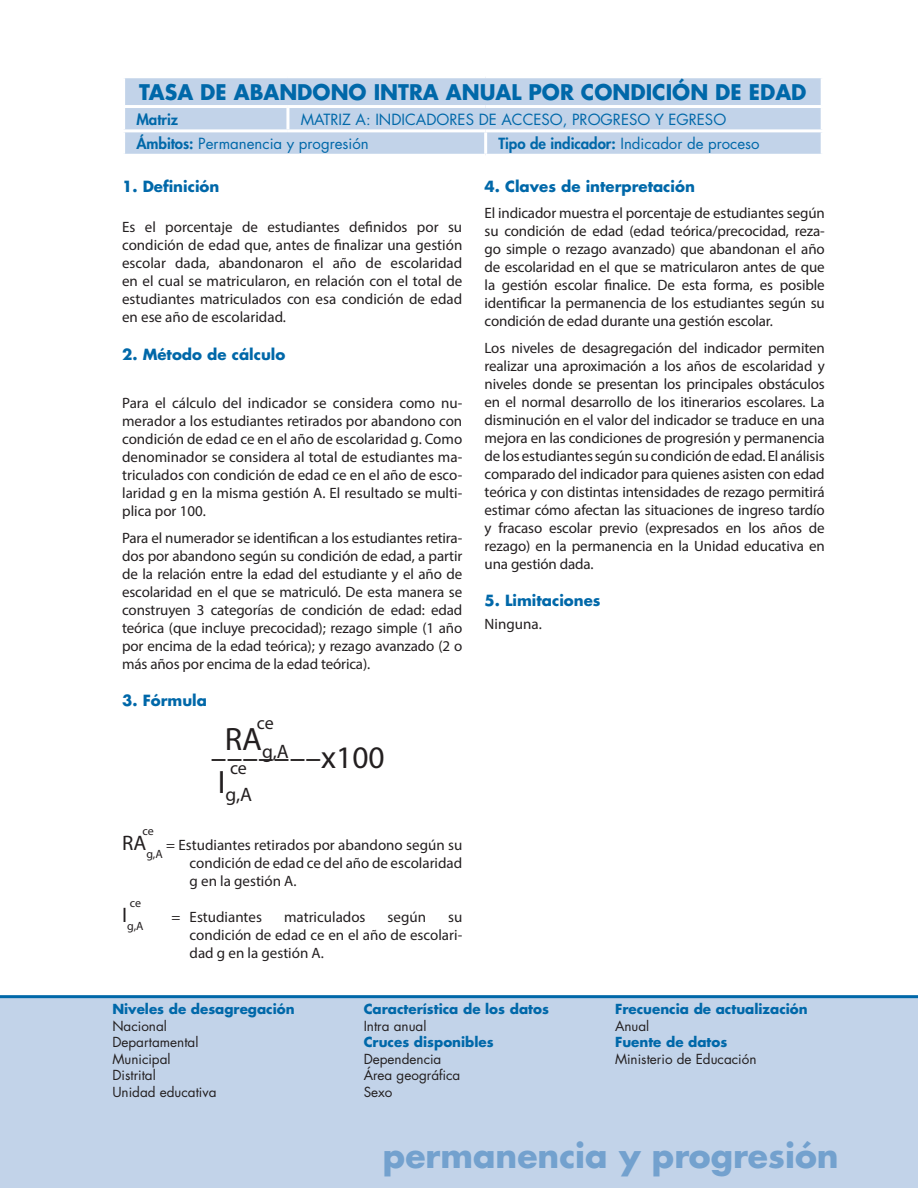
<style>
.page{position:relative;width:918px;height:1188px;background:#fff}
.page>*{position:absolute;margin:0;border:0;box-sizing:border-box;transform-origin:0 0}
.t1{font:700 33px "Futura Std";color:#73a1ce}
.FORMULAS{font:31.5px "Myriad Pro";color:#231f20}
.TITULO{font:700 21px "Futura Std";color:#0068a9}
.FORMULAS-2{font:19.5px "Myriad Pro";color:#231f20}
.FORMULAS-3{font:18px "Myriad Pro";color:#231f20}
.FICHAS_OK{font:15px/18px "Myriad Pro";letter-spacing:-.01em;color:#231f20;text-align:justify}
.Fichas_TABU{font:15px/18px "Myriad Pro";color:#231f20;text-align:justify}
.FICHA_AZUL{font:15px "Futura Std";color:#0068a9}
.SUB_1{font:700 15px "Futura Std";color:#0068a9}
.FICHA_AZUL-2{font:800 15px "Futura Std";color:#0068a9}
.FICHAS{font:13.5px "Futura Std";color:#231f20}
.SUB_1-2{font:700 13.5px/16.5px "Futura Std";color:#0068a9}
.Fichas_TABU-2{font:12px "Myriad Pro";color:#231f20}
.s1{font-weight:800}
.s2{font-size:32.4px}
.s3{font-weight:400;color:#231f20}
</style>
<div class="page">
<div style="left:0;top:998px;width:918px;height:190px;background:#c2d3e9"></div>
<hr style="left:0;top:995px;width:918px;height:3px;background:#0068a9">
<div style="left:125px;top:78px;width:696px;height:76px;background:#c2d3e9"></div>
<hr style="left:122px;top:105px;width:166px;height:3px;background:#fff">
<hr style="left:288px;top:105px;width:198px;height:3px;background:#fff">
<hr style="left:286px;top:108px;width:3px;height:21px;background:#fff">
<hr style="left:486px;top:105px;width:338px;height:3px;background:#fff">
<hr style="left:122px;top:129px;width:166px;height:3px;background:#fff">
<hr style="left:288px;top:129px;width:198px;height:3px;background:#fff">
<hr style="left:486px;top:129px;width:338px;height:3px;background:#fff">
<hr style="left:484px;top:132px;width:3px;height:22px;background:#fff">
<p class="TITULO" style="left:139px;top:78px;width:669px">TASA DE ABANDONO INTRA ANUAL POR CONDICIÓN DE EDAD</p>
<p class="FICHA_AZUL-2" style="left:136px;top:110px;width:43px">Matriz</p>
<p class="FICHA_AZUL" style="left:301px;top:110px;width:427px">MATRIZ A: INDICADORES DE ACCESO, PROGRESO Y EGRESO</p>
<p class="FICHA_AZUL" style="left:136px;top:134px;width:234px"><span class="s1">Ámbitos:</span> Permanencia y progresión</p>
<p class="FICHA_AZUL" style="left:498px;top:134px;width:263px"><span class="s1">Tipo de indicador:</span> Indicador de proceso</p>
<p class="SUB_1" style="left:122px;top:176px;width:99px">1. Definición</p>
<p class="FICHAS_OK" style="left:122px;top:218px;width:342px">Es el porcentaje de estudiantes definidos por su condición de edad que, antes de finalizar una gestión escolar dada, abandonaron el año de escolaridad en el cual se matricularon, en relación con el total de estudiantes matriculados con esa condición de edad en ese año de escolaridad.</p>
<p class="SUB_1" style="left:122px;top:344px;width:165px">2. Método de cálculo</p>
<p class="FICHAS_OK" style="left:122px;top:394px;width:342px">Para el cálculo del indicador se considera como nu&shy;merador a los estudiantes retirados por abandono con condición de edad ce en el año de escolaridad g. Como denominador se considera al total de estudiantes ma&shy;triculados con condición de edad ce en el año de esco&shy;laridad g en la misma gestión A. El resultado se multi&shy;plica por 100.</p>
<p class="FICHAS_OK" style="left:122px;top:529px;width:342px">Para el numerador se identifican a los estudiantes retira&shy;dos por abandono según su condición de edad, a partir de la relación entre la edad del estudiante y el año de escolaridad en el que se matriculó. De esta manera se construyen 3 categorías de condición de edad: edad teórica (que incluye precocidad); rezago simple (1 año por encima de la edad teórica); y rezago avanzado (2 o más años por encima de la edad teórica).</p>
<p class="SUB_1" style="left:122px;top:691px;width:86px">3. Fórmula</p>
<p class="SUB_1" style="left:485px;top:176px;width:212px">4. Claves de interpretación</p>
<p class="FICHAS_OK" style="left:485px;top:204px;width:342px">El indicador muestra el porcentaje de estudiantes según su condición de edad (edad teórica/precocidad, reza&shy;go simple o rezago avanzado) que abandonan el año de escolaridad en el que se matricularon antes de que la gestión escolar finalice. De esta forma, es posible identificar la permanencia de los estudiantes según su condición de edad durante una gestión escolar.</p>
<p class="FICHAS_OK" style="left:485px;top:339px;width:342px">Los niveles de desagregación del indicador permiten realizar una aproximación a los años de escolaridad y niveles donde se presentan los principales obstáculos en el normal desarrollo de los itinerarios escolares. La disminución en el valor del indicador se traduce en una mejora en las condiciones de progresión y permanencia de los estudiantes según su condición de edad. El análisis comparado del indicador para quienes asisten con edad teórica y con distintas intensidades de rezago permitirá estimar cómo afectan las situaciones de ingreso tardío y fracaso escolar previo (expresados en los años de rezago) en la permanencia en la Unidad educativa en una gestión dada.</p>
<p class="SUB_1" style="left:485px;top:591px;width:117px">5. Limitaciones</p>
<p class="FICHAS_OK" style="left:485px;top:614px;width:59px">Ninguna.</p>
<p class="FORMULAS-3" style="left:257px;top:712px;width:18px">ce</p>
<p class="FORMULAS-2" style="left:225px;top:739px;width:65px"><sup>RA</sup>g,A</p>
<p class="FORMULAS" style="left:211px;top:738px;width:175px">–––––––<span class="s2">x</span>100</p>
<p class="FORMULAS-3" style="left:230px;top:757px;width:18px">ce</p>
<p class="FORMULAS-2" style="left:218px;top:782px;width:36px"><sup>I</sup>g,A</p>
<p class="Fichas_TABU-2" style="left:142px;top:824px;width:13px">ce</p>
<p class="Fichas_TABU-2" style="left:122px;top:846px;width:42px"><sup>RA</sup>g,A</p>
<p class="Fichas_TABU" style="left:190px;top:836px;width:274px;text-indent:-23px">= Estudiantes retirados por abandono según su condición de edad ce del año de escolaridad g en la gestión A.</p>
<p class="Fichas_TABU-2" style="left:130px;top:896px;width:13px">ce</p>
<p class="Fichas_TABU-2" style="left:122px;top:918px;width:23px"><sup>I</sup>g,A</p>
<p class="Fichas_TABU" style="left:172px;top:908px;width:92px">= Estudiantes</p>
<p class="Fichas_TABU" style="left:284px;top:908px;width:83px">matriculados</p>
<p class="Fichas_TABU" style="left:388px;top:908px;width:40px">según</p>
<p class="Fichas_TABU" style="left:190px;top:908px;width:274px;text-indent:258px">su condición de edad ce en el año de escolari&shy;dad g en la gestión A.</p>
<p class="SUB_1-2" style="left:112px;top:1001px;width:184px">Niveles de desagregación<br><span class="s3">Nacional</span></p>
<p class="FICHAS" style="left:112px;top:1034px;width:88px">Departamental</p>
<p class="FICHAS" style="left:112px;top:1050px;width:60px">Municipal</p>
<p class="FICHAS" style="left:112px;top:1067px;width:45px">Distrital</p>
<p class="FICHAS" style="left:112px;top:1083px;width:106px">Unidad educativa</p>
<p class="SUB_1-2" style="left:364px;top:1001px;width:187px">Característica de los datos</p>
<p class="FICHAS" style="left:364px;top:1017px;width:64px">Intra anual</p>
<p class="SUB_1-2" style="left:364px;top:1034px;width:132px">Cruces disponibles</p>
<p class="FICHAS" style="left:364px;top:1050px;width:79px">Dependencia</p>
<p class="FICHAS" style="left:364px;top:1067px;width:98px">Área geográfica</p>
<p class="FICHAS" style="left:364px;top:1083px;width:30px">Sexo</p>
<p class="SUB_1-2" style="left:615px;top:1001px;width:194px">Frecuencia de actualización</p>
<p class="FICHAS" style="left:615px;top:1017px;width:36px">Anual</p>
<p class="SUB_1-2" style="left:615px;top:1034px;width:114px">Fuente de datos</p>
<p class="FICHAS" style="left:615px;top:1050px;width:143px">Ministerio de Educación</p>
<p class="t1" style="left:383px;top:1134px;width:457px">permanencia y progresión</p>
</div>
